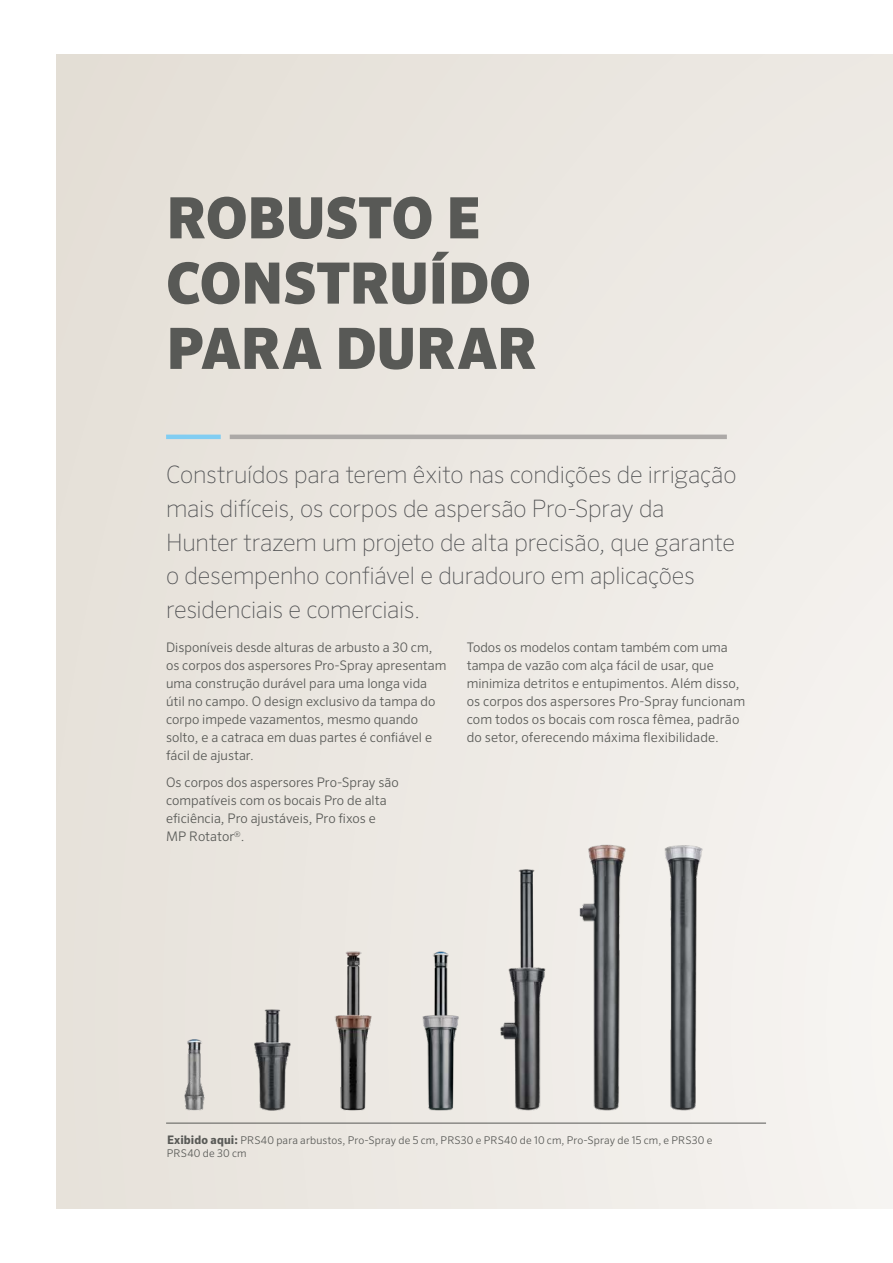
<style>
.page{position:relative;width:893px;height:1263px;background:#fff}
.page>*{position:absolute;margin:0;border:0;box-sizing:border-box;transform-origin:0 0}
.t1{font:900 57px/65.2px "Sero Pro";letter-spacing:-.005em;color:#585956}
.t2{font:100 24px/33.8px "Sero Pro";letter-spacing:-.01em;color:#515254}
.t3{font:300 13.5px/18px "Sero Pro";letter-spacing:.005em;color:#585956}
.t4{font:300 13.2px/18px "Sero Pro";color:#585956}
.t5{font:300 10.65px/13.5px "Sero Pro";letter-spacing:.015em;color:#585956}
.s1{font-size:13.5px}
.s2{font-weight:700;font-size:11.7px}
</style>
<div class="page">
<div style="left:57px;top:54px;width:836px;height:1155px;background:linear-gradient(to right,#e5e0d8,#f3f0ec)"></div>
<img style="left:166px;top:833px;width:574px;height:300px">
<hr style="left:230px;top:435px;width:497px;height:4px;background:#aca9a7">
<hr style="left:166px;top:435px;width:55px;height:4px;background:#81cdf2">
<hr style="left:166px;top:1123px;width:600px;height:1px;background:#585956">
<h1 class="t1" style="left:166px;top:187px;width:373px">ROBUSTO E<br>CONSTRUÍDO<br>PARA DURAR</h1>
<p class="t2" style="left:166px;top:458px;width:572px">Construídos para terem êxito nas condições de irrigação mais difíceis, os corpos de aspersão Pro-Spray da Hunter trazem um projeto de alta precisão, que garante o desempenho confiável e duradouro em aplicações residenciais e comerciais.</p>
<p class="t4" style="left:166px;top:639px;width:282px">Disponíveis desde alturas de arbusto a 30 cm, os corpos dos aspersores Pro-Spray apresentam uma construção durável para uma longa vida útil no campo. O design exclusivo da tampa do corpo impede vazamentos, mesmo quando solto, e a catraca em duas partes é confiável e fácil de ajustar.</p>
<p class="t4" style="left:166px;top:773px;width:234px">Os corpos dos aspersores Pro-Spray são compatíveis com os bocais Pro de alta eficiência, Pro ajustáveis, Pro fixos e<br>MP Rotator<sup>®</sup>.</p>
<p class="t4" style="left:467px;top:638px;width:274px">Todos os modelos contam também com uma tampa de vazão com alça fácil de usar, que minimiza detritos e entupimentos. <span class="s1">Além disso,</span></p>
<p class="t3" style="left:467px;top:692px;width:280px">os corpos dos aspersores Pro-Spray funcionam com todos os bocais com rosca fêmea, padrão do setor, oferecendo máxima flexibilidade.</p>
<p class="t5" style="left:167px;top:1133px;width:547px"><span class="s2">Exibido aqui:</span> PRS40 para arbustos, Pro-Spray de 5 cm, PRS30 e PRS40 de 10 cm, Pro-Spray de 15 cm, e PRS30 e<br>PRS40 de 30 cm</p>
</div>
